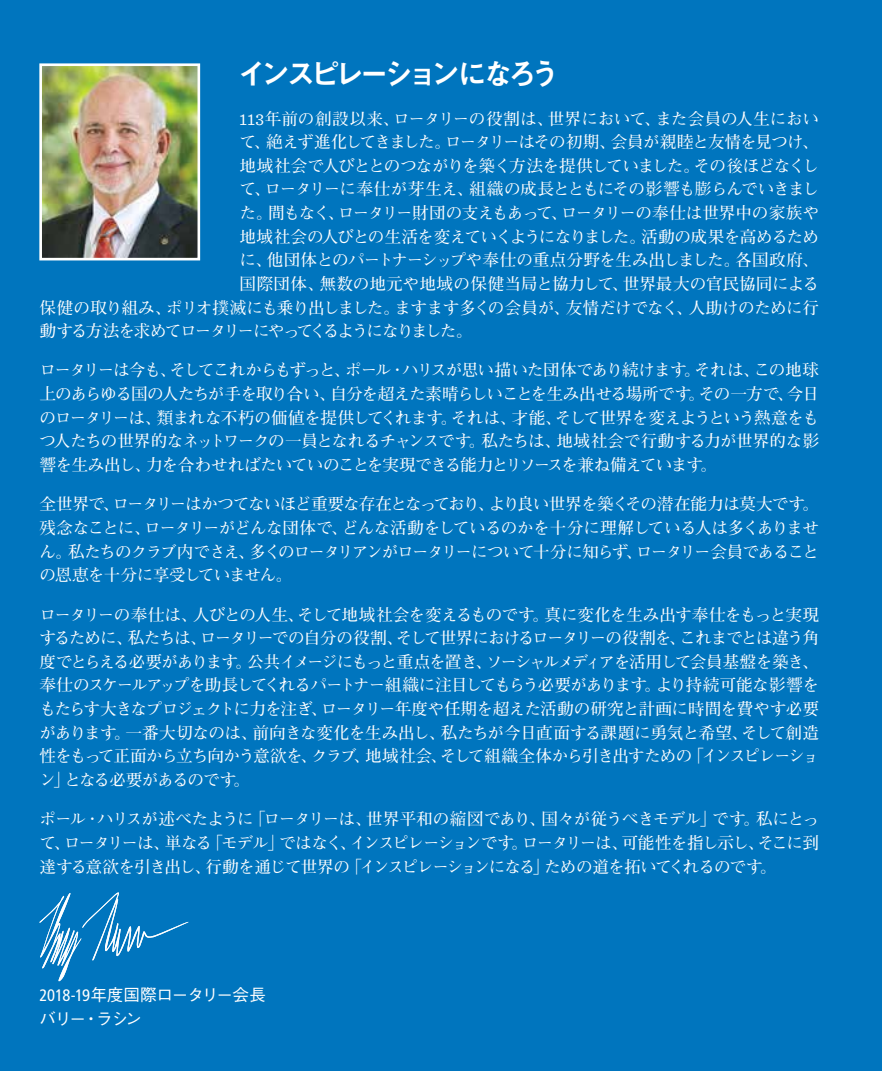
<style>
.page{position:relative;width:882px;height:1071px;background:#0075be}
.page>*{position:absolute;margin:0;border:0;box-sizing:border-box;transform-origin:0 0}
.t1{font:29.75px "Midashi Go Pr 6 N MB31";letter-spacing:-.185em;color:#fff}
.t2{font:700 16.62px/23.6px "Futo Min A101 Pr 6 N";letter-spacing:-.05em;color:#fff;text-align:justify}
.t3{font:700 16.62px "Futo Min A101 Pr 6 N";letter-spacing:-.015em;color:#fff}
.t4{font:700 16.62px "Futo Min A101 Pr 6 N";letter-spacing:-.025em;color:#fff}
.t5{font:700 16.62px "Futo Min A101 Pr 6 N";letter-spacing:-.005em;color:#fff}
.t6{font:700 16.62px "Futo Min A101 Pr 6 N";letter-spacing:-.11em;color:#fff}
.t7{font:500 16.62px/23.6px "Gothic BBB Pr 6 N";letter-spacing:-.065em;color:#fff}
.s1{font-family:"Sentinel";font-weight:400}
.s2{font-family:"Frutiger LT Std";font-weight:400;font-stretch:condensed}
</style>
<div class="page">
<img style="left:43px;top:67px;width:153px;height:189px">
<div style="left:39px;top:63px;width:161px;height:197px;border:3px solid #fff"></div>
<hr style="left:881px;top:0;width:1px;height:91px;background:#d51067">
<svg style="left:39px;top:893px;width:149px;height:88px"></svg>
<h1 class="t1" style="left:237px;top:50px;width:324px">インスピレーションになろう</h1>
<p class="t3" style="left:240px;top:105px;width:581px"><span class="s1">113</span>年前の創設以来、ロータリーの役割は、世界において、また会員の人生におい</p>
<p class="t2" style="left:240px;top:129px;width:581px">て、絶えず進化してきました。ロータリーはその初期、会員が親睦と友情を見つけ、</p>
<p class="t2" style="left:240px;top:153px;width:581px">地域社会で人びととのつながりを築く方法を提供していました。その後ほどなくし</p>
<p class="t2" style="left:240px;top:177px;width:581px">て、ロータリーに奉仕が芽生え、組織の成長とともにその影響も膨らんでいきまし</p>
<p class="t2" style="left:240px;top:200px;width:581px">た。間もなく、ロータリー財団の支えもあって、ロータリーの奉仕は世界中の家族や</p>
<p class="t2" style="left:240px;top:224px;width:581px">地域社会の人びとの生活を変えていくようになりました。活動の成果を高めるため</p>
<p class="t4" style="left:240px;top:247px;width:581px">に、他団体とのパートナーシップや奉仕の重点分野を生み出しました。各国政府、</p>
<p class="t5" style="left:240px;top:271px;width:581px">国際団体、無数の地元や地域の保健当局と協力して、世界最大の官民協同による</p>
<p class="t2" style="left:39px;top:295px;width:781px">保健の取り組み、ポリオ撲滅にも乗り出しました。ますます多くの会員が、友情だけでなく、人助けのために行</p>
<p class="t6" style="left:39px;top:318px;width:435px">動する方法を求めてロータリーにやってくるようになりました。</p>
<p class="t2" style="left:39px;top:358px;width:781px">ロータリーは今も、そしてこれからもずっと、ポール・ハリスが思い描いた団体であり続けます。それは、この地球上のあらゆる国の人たちが手を取り合い、自分を超えた素晴らしいことを生み出せる場所です。その一方で、今日のロータリーは、類まれな不朽の価値を提供してくれます。それは、才能、そして世界を変えようという熱意をもつ人たちの世界的なネットワークの一員となれるチャンスです。私たちは、地域社会で行動する力が世界的な影響を生み出し、力を合わせればたいていのことを実現できる能力とリソースを兼ね備えています。</p>
<p class="t2" style="left:39px;top:492px;width:781px">全世界で、ロータリーはかつてないほど重要な存在となっており、より良い世界を築くその潜在能力は莫大です。残念なことに、ロータリーがどんな団体で、どんな活動をしているのかを十分に理解している人は多くありません。私たちのクラブ内でさえ、多くのロータリアンがロータリーについて十分に知らず、ロータリー会員であることの恩恵を十分に享受していません。</p>
<p class="t2" style="left:39px;top:602px;width:781px">ロータリーの奉仕は、人びとの人生、そして地域社会を変えるものです。真に変化を生み出す奉仕をもっと実現するために、私たちは、ロータリーでの自分の役割、そして世界におけるロータリーの役割を、これまでとは違う角度でとらえる必要があります。公共イメージにもっと重点を置き、ソーシャルメディアを活用して会員基盤を築き、奉仕のスケールアップを助長してくれるパートナー組織に注目してもらう必要があります。より持続可能な影響をもたらす大きなプロジェクトに力を注ぎ、ロータリー年度や任期を超えた活動の研究と計画に時間を費やす必要があります。一番大切なのは、前向きな変化を生み出し、私たちが今日直面する課題に勇気と希望、そして創造性をもって正面から立ち向かう意欲を、クラブ、地域社会、そして組織全体から引き出すための「インスピレーション」となる必要があるのです。</p>
<p class="t2" style="left:39px;top:807px;width:781px">ポール・ハリスが述べたように「ロータリーは、世界平和の縮図であり、国々が従うべきモデル」です。私にとって、ロータリーは、単なる「モデル」ではなく、インスピレーションです。ロータリーは、可能性を指し示し、そこに到達する意欲を引き出し、行動を通じて世界の「インスピレーションになる」ための道を拓いてくれるのです。</p>
<p class="t7" style="left:39px;top:982px;width:228px"><span class="s2">2018-19</span>年度国際ロータリー会長バリー・ラシン</p>
</div>
